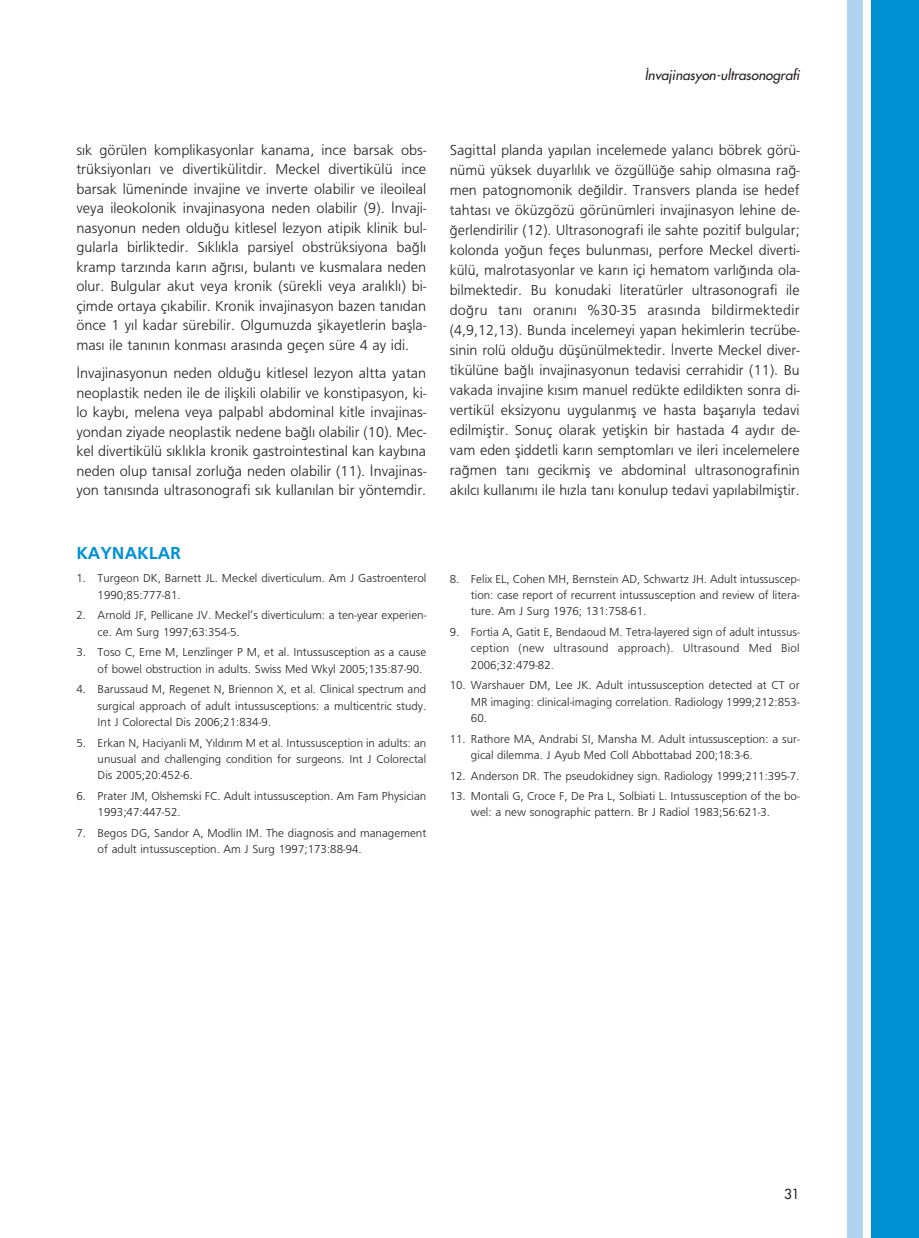
<style>
.page{position:relative;width:919px;height:1238px;background:#fff}
.page>*{position:absolute;margin:0;border:0;box-sizing:border-box;transform-origin:0 0}
.t1{font:18px "Frugal Sans Prestij";color:#0091d5}
.t2{font:15px/20px "Frugal Sans";color:#231f20;text-align:justify}
.t3{font:italic 13.5px "Futura";color:#231f20}
.t4{font:13.5px "Futura";color:#231f20}
.t5{font:12px/16.4px "Frugal Sans";color:#231f20}
</style>
<div class="page">
<div style="left:871px;top:0;width:47px;height:1237px;background:#0091d5"></div>
<div style="left:847px;top:0;width:15px;height:1237px;background:#b0d3ef"></div>
<p class="t3" style="left:644px;top:68px;width:156px">‹nvajinasyon-ultrasonografi</p>
<p class="t2" style="left:76px;top:141px;width:351px;line-height:19.5px">s›k görülen komplikasyonlar kanama, ince barsak obs&shy;trüksiyonlar› ve divertikülitdir. Meckel divertikülü ince barsak lümeninde invajine ve inverte olabilir ve ileoileal veya ileokolonik invajinasyona neden olabilir (9). ‹nvaji&shy;nasyonun neden oldu¤u kitlesel lezyon atipik klinik bul&shy;gularla birliktedir. S›kl›kla parsiyel obstrüksiyona ba¤l› kramp tarz›nda kar›n a¤r›s›, bulant› ve kusmalara neden olur. Bulgular akut veya kronik (sürekli veya aral›kl›) bi&shy;çimde ortaya ç›kabilir. Kronik invajinasyon bazen tan›dan önce 1 y›l kadar sürebilir. Olgumuzda flikayetlerin baflla&shy;mas› ile tan›n›n konmas› aras›nda geçen süre 4 ay idi.</p>
<p class="t2" style="left:76px;top:364px;width:351px;line-height:19.5px">‹nvajinasyonun neden oldu¤u kitlesel lezyon altta yatan neoplastik neden ile de iliflkili olabilir ve konstipasyon, ki&shy;lo kayb›, melena veya palpabl abdominal kitle invajinas&shy;yondan ziyade neoplastik nedene ba¤l› olabilir (10). Mec&shy;kel divertikülü s›kl›kla kronik gastrointestinal kan kayb›na neden olup tan›sal zorlu¤a neden olabilir (11). ‹nvajinas&shy;yon tan›s›nda ultrasonografi s›k kullan›lan bir yöntemdir.</p>
<p class="t1" style="left:76px;top:546px;width:106px">KAYNAKLAR</p>
<p class="t5" style="left:98px;top:571px;width:330px;text-indent:-21px">1. Turgeon DK, Barnett JL. Meckel diverticulum. Am J Gastroenterol<br>1990;85:777-81.</p>
<p class="t5" style="left:98px;top:608px;width:330px;text-indent:-21px">2. Arnold JF, Pellicane JV. Meckel’s diverticulum: a ten-year experien&shy;ce. Am Surg 1997;63:354-5.</p>
<p class="t5" style="left:98px;top:645px;width:330px;text-indent:-21px">3. Toso C, Erne M, Lenzlinger P M, et al. Intussusception as a cause of bowel obstruction in adults. Swiss Med Wkyl 2005;135:87-90.</p>
<p class="t5" style="left:98px;top:682px;width:330px;text-align:justify;text-indent:-21px">4. Barussaud M, Regenet N, Briennon X, et al. Clinical spectrum and surgical approach of adult intussusceptions: a multicentric study.<br>Int J Colorectal Dis 2006;21:834-9.</p>
<p class="t5" style="left:98px;top:735px;width:330px;text-align:justify;text-indent:-21px">5. Erkan N, Haciyanli M, Y›ld›r›m M et al. Intussusception in adults: an unusual and challenging condition for surgeons. Int J Colorectal Dis 2005;20:452-6.</p>
<p class="t5" style="left:98px;top:788px;width:330px;text-indent:-21px">6. Prater JM, Olshemski FC. Adult intussusception. Am Fam Physician<br>1993;47:447-52.</p>
<p class="t5" style="left:98px;top:825px;width:330px;text-indent:-21px">7. Begos DG, Sandor A, Modlin IM. The diagnosis and management of adult intussusception. Am J Surg 1997;173:88-94.</p>
<p class="t2" style="left:449px;top:141px;width:351px">Sagittal planda yap›lan incelemede yalanc› böbrek görü&shy;nümü yüksek duyarl›l›k ve özgüllü¤e sahip olmas›na ra¤- men patognomonik de¤ildir. Transvers planda ise hedef tahtas› ve öküzgözü görünümleri invajinasyon lehine de-¤erlendirilir (12). Ultrasonografi ile sahte pozitif bulgular; kolonda yo¤un feçes bulunmas›, perfore Meckel diverti&shy;külü, malrotasyonlar ve kar›n içi hematom varl›¤›nda ola&shy;bilmektedir. Bu konudaki literatürler ultrasonografi ile do¤ru tan› oran›n› %30-35 aras›nda bildirmektedir (4,9,12,13). Bunda incelemeyi yapan hekimlerin tecrübe&shy;sinin rolü oldu¤u düflünülmektedir. ‹nverte Meckel diver&shy;tikülüne ba¤l› invajinasyonun tedavisi cerrahidir (11). Bu vakada invajine k›s›m manuel redükte edildikten sonra di&shy;vertikül eksizyonu uygulanm›fl ve hasta baflar›yla tedavi edilmifltir. Sonuç olarak yetiflkin bir hastada 4 ayd›r de&shy;vam eden fliddetli kar›n semptomlar› ve ileri incelemelere ra¤men tan› gecikmifl ve abdominal ultrasonografinin ak›lc› kullan›m› ile h›zla tan› konulup tedavi yap›labilmifltir.</p>
<p class="t5" style="left:471px;top:571px;width:330px;text-align:justify;text-indent:-21px">8. Felix EL, Cohen MH, Bernstein AD, Schwartz JH. Adult intussuscep&shy;tion: case report of recurrent intussusception and review of litera&shy;ture. Am J Surg 1976; 131:758-61.</p>
<p class="t5" style="left:471px;top:624px;width:330px;text-align:justify;text-indent:-21px">9. Fortia A, Gatit E, Bendaoud M. Tetra-layered sign of adult intussus&shy;ception (new ultrasound approach). Ultrasound Med Biol 2006;32:479-82.</p>
<p class="t5" style="left:471px;top:678px;width:330px;text-align:justify;text-indent:-21px">10. Warshauer DM, Lee JK. Adult intussusception detected at CT or MR imaging: clinical-imaging correlation. Radiology 1999;212:853- 60.</p>
<p class="t5" style="left:471px;top:731px;width:330px;text-indent:-21px">11. Rathore MA, Andrabi SI, Mansha M. Adult intussusception: a sur&shy;gical dilemma. J Ayub Med Coll Abbottabad 200;18:3-6.</p>
<p class="t5" style="left:449px;top:768px;width:351px">12. Anderson DR. The pseudokidney sign. Radiology 1999;211:395-7.</p>
<p class="t5" style="left:471px;top:788px;width:330px;text-indent:-21px">13. Montali G, Croce F, De Pra L, Solbiati L. Intussusception of the bo&shy;wel: a new sonographic pattern. Br J Radiol 1983;56:621-3.</p>
<p class="t4" style="left:784px;top:1187px;width:17px">31</p>
</div>
